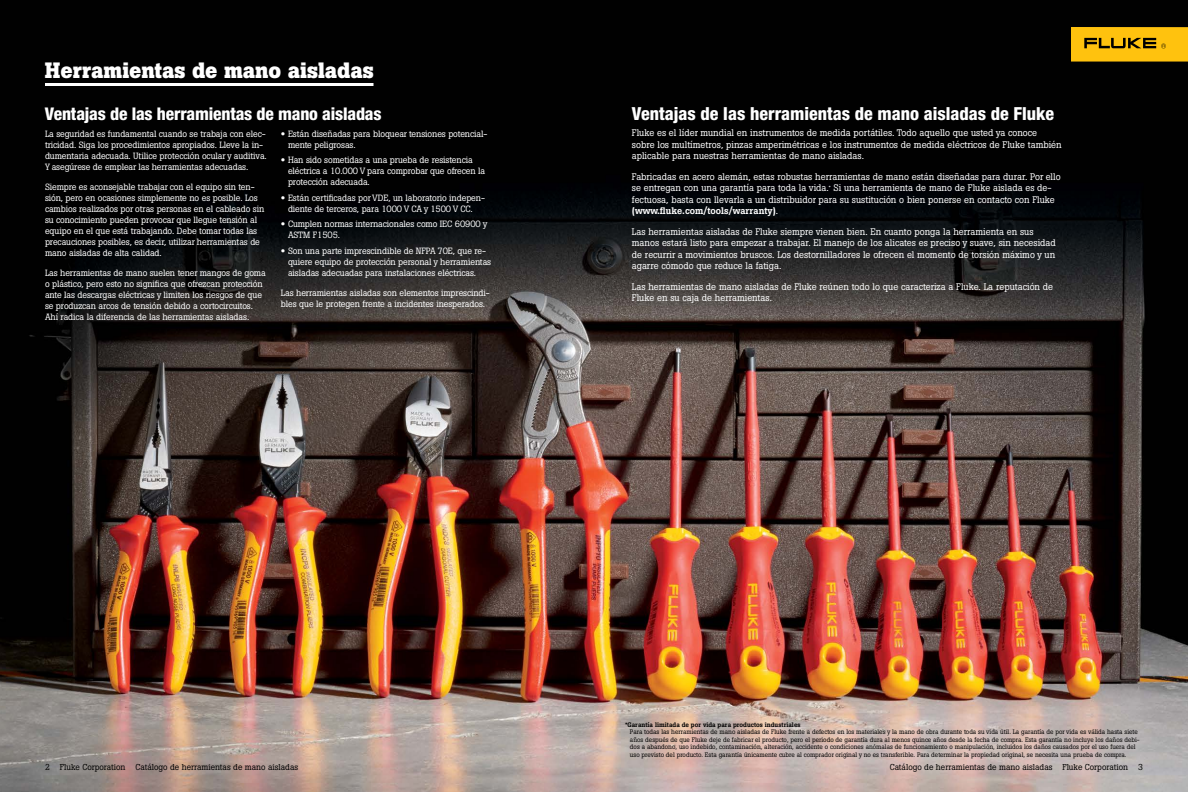
<style>
.page{position:relative;width:1188px;height:792px;background:#fff}
.page>*{position:absolute;margin:0;border:0;box-sizing:border-box;transform-origin:0 0}
.t1{font:700 22px "Boton Pro";color:#fff}
.t2{font:800 condensed 18px "Helvetica Neue LT Pro";color:#fff}
.t3{font:800 condensed 17.5px "Helvetica Neue LT Pro";letter-spacing:-.01em;color:#fff}
.t4{font:9.5px/11.5px "Boton Pro";color:#fff}
.t5{font:9px/11px "Boton Pro";letter-spacing:-.01em;color:#fff}
.t6{font:8.5px "Boton Pro";color:#000}
.t7{font:6.5px/7.5px "Boton Pro";color:#000}
.s1{font-family:"Helvetica Neue LT Pro";font-weight:700}
.s2{font-weight:500}
</style>
<div class="page">
<img style="left:0;top:0;width:1188px;height:792px">
<div style="left:1071px;top:27px;width:117px;height:35px;background:#ffc20e"></div>
<svg style="left:1084px;top:38px;width:82px;height:10px"></svg>
<hr style="left:45px;top:83px;width:329px;height:3px;background:#fff">
<h1 class="t1" style="left:45px;top:56px;width:331px">Herramientas de mano aisladas</h1>
<h3 class="t3" style="left:45px;top:103px;width:338px">Ventajas de las herramientas de mano aisladas</h3>
<p class="t5" style="left:45px;top:128px;width:223px">La seguridad es fundamental cuando se trabaja con elec&shy;tricidad. Siga los procedimientos apropiados. Lleve la in&shy;dumentaria adecuada. Utilice protección ocular y auditiva.<br>Y asegúrese de emplear las herramientas adecuadas.</p>
<p class="t5" style="left:45px;top:181px;width:221px">Siempre es aconsejable trabajar con el equipo sin ten&shy;sión, pero en ocasiones simplemente no es posible. Los cambios realizados por otras personas en el cableado sin su conocimiento pueden provocar que llegue tensión al equipo en el que está trabajando. Debe tomar todas las precauciones posibles, es decir, utilizar herramientas de mano aisladas de alta calidad.</p>
<p class="t5" style="left:45px;top:267px;width:222px">Las herramientas de mano suelen tener mangos de goma o plástico, pero esto no significa que ofrezcan protección ante las descargas eléctricas y limiten los riesgos de que se produzcan arcos de tensión debido a cortocircuitos.<br>Ahí radica la diferencia de las herramientas aisladas.</p>
<p class="t5" style="left:288px;top:128px;width:201px;text-indent:-7px"><span class="s1">•</span> Están diseñadas para bloquear tensiones potencial&shy;mente peligrosas.</p>
<p class="t5" style="left:288px;top:154px;width:199px;text-indent:-7px"><span class="s1">•</span> Han sido sometidas a una prueba de resistencia eléctrica a 10.000 V para comprobar que ofrecen la protección adecuada.</p>
<p class="t5" style="left:281px;top:192px;width:206px;text-align:center"><span class="s1">•</span> Están certificadas por VDE, un laboratorio indepen&shy;diente de terceros, para 1000 V CA y 1500 V CC.</p>
<p class="t5" style="left:288px;top:218px;width:201px;text-indent:-7px"><span class="s1">•</span> Cumplen normas internacionales como IEC 60900 y<br>ASTM F1505.</p>
<p class="t5" style="left:288px;top:245px;width:205px;text-indent:-7px"><span class="s1">•</span> Son una parte imprescindible de NFPA 70E, que re&shy;quiere equipo de protección personal y herramientas aisladas adecuadas para instalaciones eléctricas.</p>
<p class="t5" style="left:281px;top:287px;width:210px">Las herramientas aisladas son elementos imprescindi&shy;bles que le protegen frente a incidentes inesperados.</p>
<h2 class="t2" style="left:632px;top:103px;width:424px">Ventajas de las herramientas de mano aisladas de Fluke</h2>
<p class="t4" style="left:632px;top:127px;width:431px">Fluke es el líder mundial en instrumentos de medida portátiles. Todo aquello que usted ya conoce sobre los multímetros, pinzas amperimétricas e los instrumentos de medida eléctricos de Fluke también aplicable para nuestras herramientas de mano aisladas.</p>
<p class="t4" style="left:632px;top:171px;width:430px">Fabricadas en acero alemán, estas robustas herramientas de mano están diseñadas para durar. Por ello se entregan con una garantía para toda la vida.<sup>*</sup> Si una herramienta de mano de Fluke aislada es de&shy;fectuosa, basta con llevarla a un distribuidor para su sustitución o bien ponerse en contacto con Fluke <span class="s2">(www.fluke.com/tools/warranty)</span>.</p>
<p class="t4" style="left:632px;top:226px;width:425px">Las herramientas aisladas de Fluke siempre vienen bien. En cuanto ponga la herramienta en sus manos estará listo para empezar a trabajar. El manejo de los alicates es preciso y suave, sin necesidad de recurrir a movimientos bruscos. Los destornilladores le ofrecen el momento de torsión máximo y un agarre cómodo que reduce la fatiga.</p>
<p class="t4" style="left:632px;top:281px;width:423px">Las herramientas de mano aisladas de Fluke reúnen todo lo que caracteriza a Fluke. La reputación de<br>Fluke en su caja de herramientas.</p>
<p class="t7" style="left:630px;top:721px;width:511px;text-indent:-5px">*<span class="s2">Garantía limitada de por vida para productos industriales<br></span>Para todas las herramientas de mano aisladas de Fluke frente a defectos en los materiales y la mano de obra durante toda su vida útil. La garantía de por vida es válida hasta siete años después de que Fluke deje de fabricar el producto, pero el periodo de garantía dura al menos quince años desde la fecha de compra. Esta garantía no incluye los daños debi&shy;dos a abandono, uso indebido, contaminación, alteración, accidente o condiciones anómalas de funcionamiento o manipulación, incluidos los daños causados por el uso fuera del uso previsto del producto. Esta garantía únicamente cubre al comprador original y no es transferible. Para determinar la propiedad original, se necesita una prueba de compra.</p>
<p class="t6" style="left:45px;top:762px;width:255px">2 Fluke Corporation Catálogo de herramientas de mano aisladas</p>
<p class="t6" style="left:890px;top:762px;width:255px">Catálogo de herramientas de mano aisladas Fluke Corporation 3</p>
</div>
